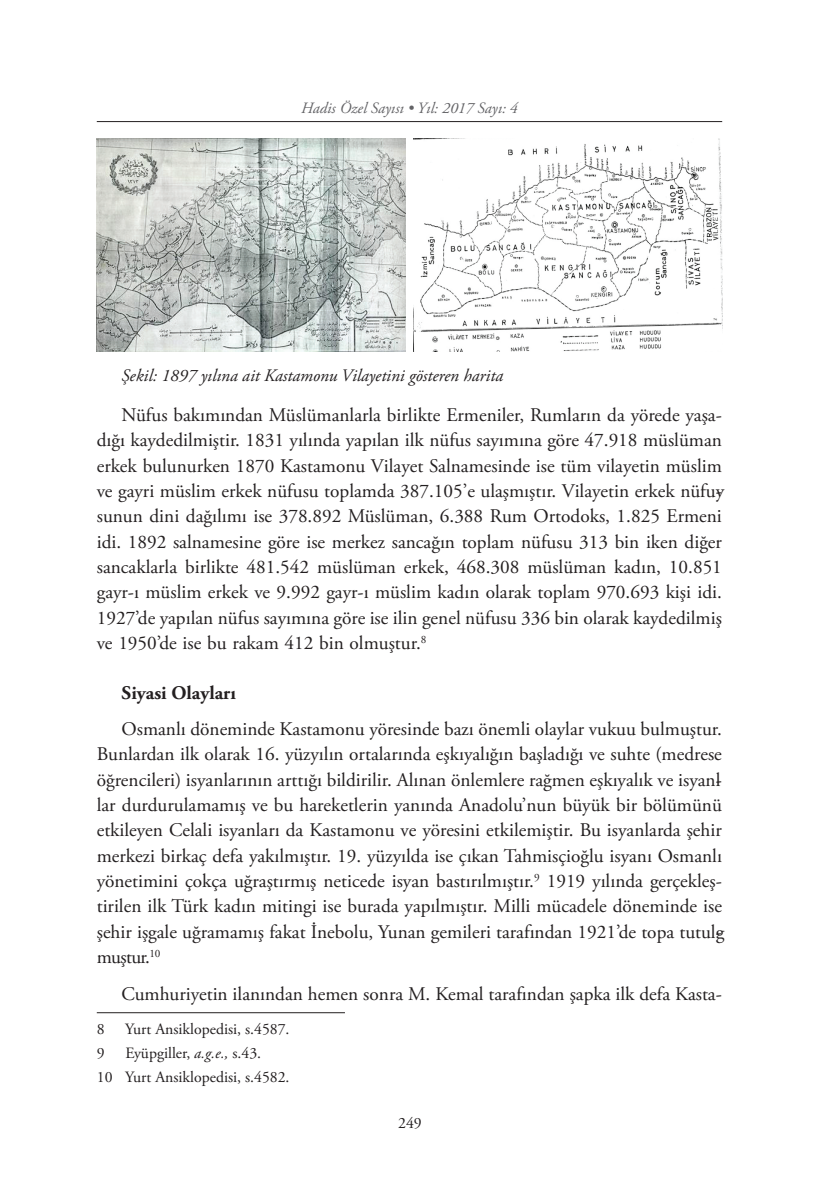
<style>
.page{position:relative;width:819px;height:1196px;background:#fff}
.page>*{position:absolute;margin:0;border:0;box-sizing:border-box;transform-origin:0 0}
.t1{font:19.25px/25.4px "Adobe Garamond Pro";color:#231f20;text-align:justify}
.t2{font:700 19.25px "Adobe Garamond Pro";color:#231f20}
.t3{font:italic 17.5px "Adobe Garamond Pro";color:#231f20}
.t4{font:15.75px/23.8px "Adobe Garamond Pro";color:#231f20;text-align:center}
.t5{font:italic 15.75px "Adobe Garamond Pro";color:#636366}
.s1{font-style:italic}
</style>
<div class="page">
<hr style="left:97px;top:121px;width:625px;height:1px;background:#231f20">
<hr style="left:97px;top:1012px;width:248px;height:1px;background:#231f20">
<img style="left:97px;top:139px;width:309px;height:212px">
<img style="left:413px;top:139px;width:309px;height:212px">
<p class="t5" style="left:301px;top:99px;width:218px">Hadis Özel Sayısı • Yıl: 2017 Sayı: 4</p>
<p class="t3" style="left:122px;top:364px;width:383px">Şekil: 1897 yılına ait Kastamonu Vilayetini gösteren harita</p>
<p class="t1" style="left:97px;top:403px;width:626px;text-indent:25px">Nüfus bakımından Müslümanlarla birlikte Ermeniler, Rumların da yörede yaşa&shy;dığı kaydedilmiştir. 1831 yılında yapılan ilk nüfus sayımına göre 47.918 müslüman erkek bulunurken 1870 Kastamonu Vilayet Salnamesinde ise tüm vilayetin müslim ve gayri müslim erkek nüfusu toplamda 387.105’e ulaşmıştır. Vilayetin erkek nüfu&shy;sunun dini dağılımı ise 378.892 Müslüman, 6.388 Rum Ortodoks, 1.825 Ermeni idi. 1892 salnamesine göre ise merkez sancağın toplam nüfusu 313 bin iken diğer sancaklarla birlikte 481.542 müslüman erkek, 468.308 müslüman kadın, 10.851 gayr-ı müslim erkek ve 9.992 gayr-ı müslim kadın olarak toplam 970.693 kişi idi.<br>1927’de yapılan nüfus sayımına göre ise ilin genel nüfusu 336 bin olarak kaydedilmiş ve 1950’de ise bu rakam 412 bin olmuştur.<sup>8</sup></p>
<p class="t2" style="left:122px;top:682px;width:116px">Siyasi Olayları</p>
<p class="t1" style="left:97px;top:716px;width:626px;text-indent:25px">Osmanlı döneminde Kastamonu yöresinde bazı önemli olaylar vukuu bulmuştur.<br>Bunlardan ilk olarak 16. yüzyılın ortalarında eşkıyalığın başladığı ve suhte (medrese öğrencileri) isyanlarının arttığı bildirilir. Alınan önlemlere rağmen eşkıyalık ve isyan&shy;lar durdurulamamış ve bu hareketlerin yanında Anadolu’nun büyük bir bölümünü etkileyen Celali isyanları da Kastamonu ve yöresini etkilemiştir. Bu isyanlarda şehir merkezi birkaç defa yakılmıştır. 19. yüzyılda ise çıkan Tahmisçioğlu isyanı Osmanlı yönetimini çokça uğraştırmış neticede isyan bastırılmıştır.<sup>9</sup> 1919 yılında gerçekleş&shy;tirilen ilk Türk kadın mitingi ise burada yapılmıştır. Milli mücadele döneminde ise şehir işgale uğramamış fakat İnebolu, Yunan gemileri tarafından 1921’de topa tutul&shy;muştur.<sup>10</sup></p>
<p class="t1" style="left:122px;top:981px;width:601px">Cumhuriyetin ilanından hemen sonra M. Kemal tarafından şapka ilk defa Kasta-</p>
<p class="t4" style="left:97px;top:1017px;width:9px">8</p>
<p class="t4" style="left:125px;top:1017px;width:166px">Yurt Ansiklopedisi, s.4587.</p>
<p class="t4" style="left:97px;top:1041px;width:9px">9</p>
<p class="t4" style="left:97px;top:1041px;width:194px">Eyüpgiller, <span class="s1">a.g.e.,</span> s.43.<br>10 Yurt Ansiklopedisi, s.4582.</p>
<p class="t4" style="left:398px;top:1111px;width:25px">249</p>
</div>
